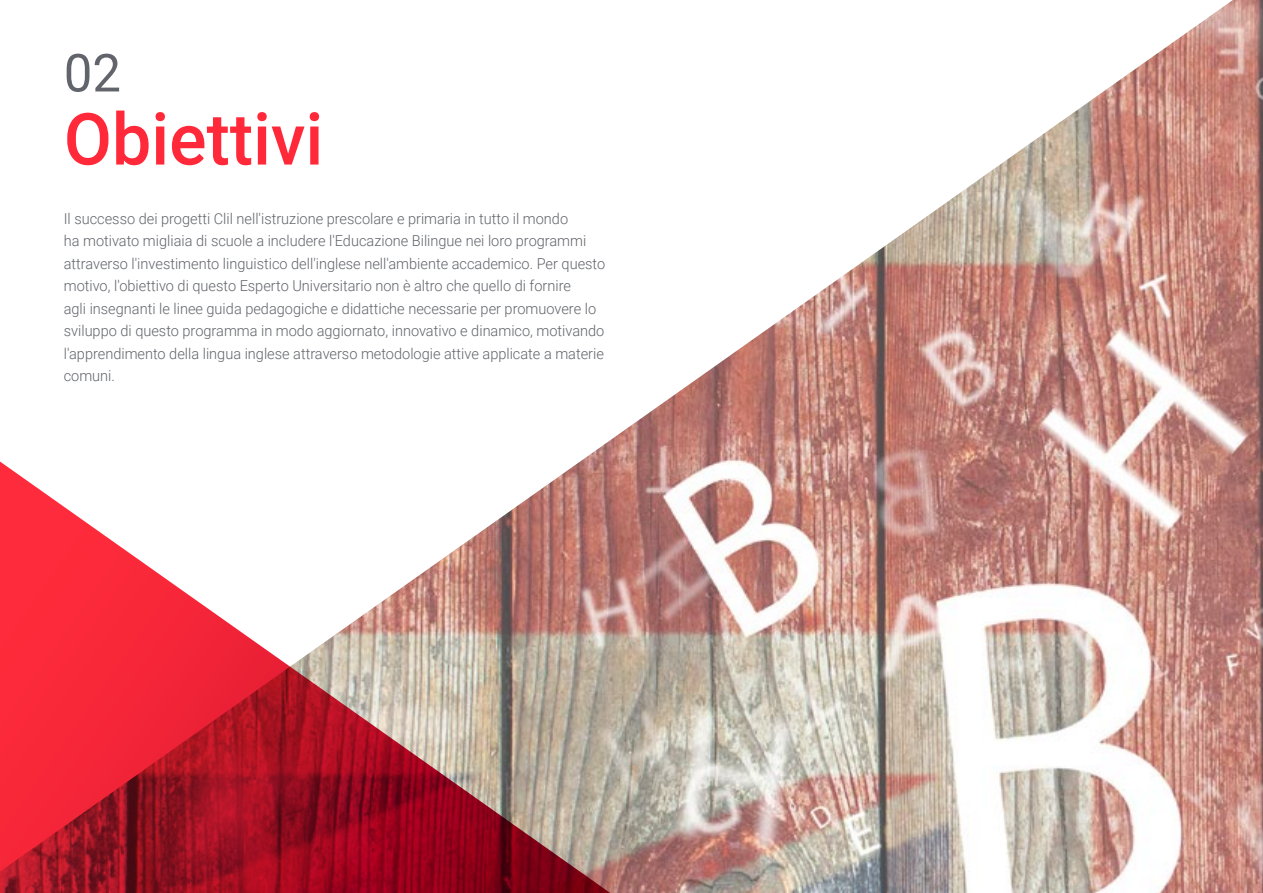
<style>
.page{position:relative;width:1263px;height:893px;background:#fff}
.page>*{position:absolute;margin:0;border:0;box-sizing:border-box;transform-origin:0 0}
.t1{font:500 72px "Roboto";color:#ff293a}
.t2{font:52.5px "Roboto";color:#61646a}
.t3{font:300 15px/22.5px "Roboto";color:#61646a}
</style>
<div class="page">
<img style="left:602px;top:0;width:661px;height:893px">
<svg style="left:0;top:446px;width:640px;height:447px"></svg>
<h2 class="t2" style="left:64px;top:36px;width:59px">02</h2>
<h1 class="t1" style="left:64px;top:89px;width:261px">Obiettivi</h1>
<p class="t3" style="left:64px;top:207px;width:543px">Il successo dei progetti Clil nell'istruzione prescolare e primaria in tutto il mondo<br>ha motivato migliaia di scuole a includere l'Educazione Bilingue nei loro programmi attraverso l'investimento linguistico dell'inglese nell'ambiente accademico. Per questo motivo, l'obiettivo di questo Esperto Universitario non è altro che quello di fornire<br>agli insegnanti le linee guida pedagogiche e didattiche necessarie per promuovere lo sviluppo di questo programma in modo aggiornato, innovativo e dinamico, motivando l'apprendimento della lingua inglese attraverso metodologie attive applicate a materie comuni.</p>
</div>
